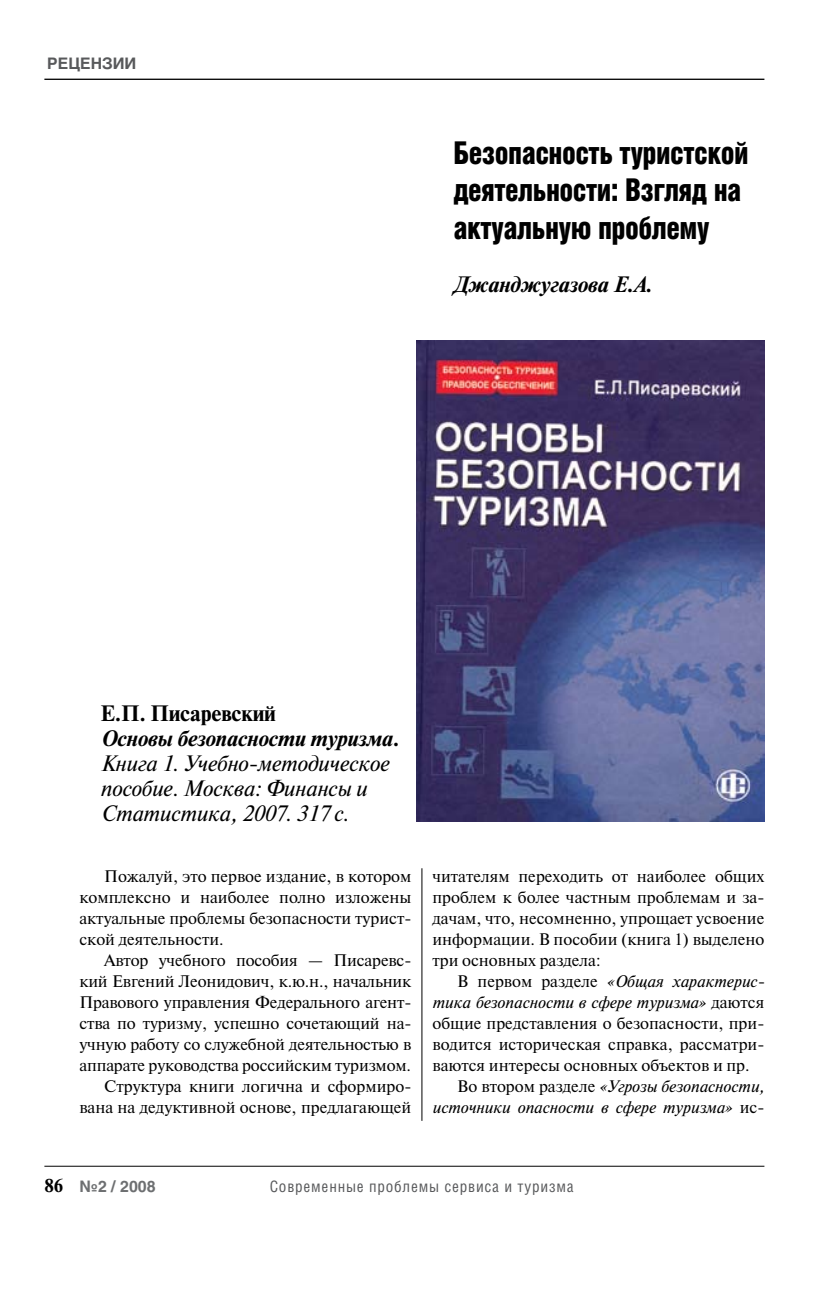
<style>
.page{position:relative;width:824px;height:1290px;background:#fff}
.page>*{position:absolute;margin:0;border:0;box-sizing:border-box;transform-origin:0 0}
.t1{font:900 31.5px/37.8px "Helios Cond";letter-spacing:-.02em;color:#000;scale:.92 1}
.t2{font:italic 21px/25.2px "Newton C";letter-spacing:-.01em;color:#000}
.t3{font:italic 700 21px "Newton C";letter-spacing:-.01em;color:#000}
.t4{font:700 21px "Newton C";letter-spacing:-.01em;color:#000}
.t5{font:700 17.5px "Newton C";color:#000}
.t6{font:15.75px/21px "Newton C";color:#000;text-align:justify}
.t7{font:italic 15.75px "Newton C";color:#000}
.t8{font:15.75px "Helios Cond";letter-spacing:.05em;color:#58595b}
.t9{font:700 15.75px "Helios";color:#58595b}
.t10{font:700 15.75px "Helios";color:#6d6f71}
.s1{font-style:normal}
</style>
<div class="page">
<hr style="left:44px;top:1166px;width:720px;height:1px;background:#000">
<hr style="left:44px;top:79px;width:720px;height:1px;background:#000">
<hr style="left:421px;top:868px;width:1px;height:253px;background:#000">
<img style="left:417px;top:340px;width:347px;height:482px">
<p class="t9" style="left:47px;top:54px;width:22px">Реце</p>
<p class="t9" style="left:91px;top:54px;width:34px">нзии</p>
<h1 class="t1" style="left:453px;top:133px;width:322px">Безопасность туристской деятельности: Взгляд на актуальную проблему</h1>
<h2 class="t3" style="left:453px;top:272px;width:201px">Джанджугазова Е.А.</h2>
<h2 class="t4" style="left:100px;top:700px;width:177px">Е.П. Писаревский</h2>
<h2 class="t3" style="left:100px;top:726px;width:300px">Основы безопасности туризма.</h2>
<h2 class="t2" style="left:100px;top:751px;width:290px">Книга 1. Учебно-методическое пособие. Москва: Финансы и<br>Статистика, 2007. 317 с.</h2>
<p class="t6" style="left:79px;top:866px;width:333px;text-indent:25px">Пожалуй, это первое издание, в котором комплексно и наиболее полно изложены актуальные проблемы безопасности турист&shy;ской деятельности.</p>
<p class="t6" style="left:79px;top:950px;width:333px;text-align:right">Автор учебного пособия — Писаревс&shy;кий Евгений Леонидович, к.ю.н., начальник Правового управления Федерального агент&shy;ства по туризму, успешно сочетающий на&shy;учную работу со служебной деятельностью в аппарате руководства российским туризмом.<br>Структура книги логична и сформиро&shy;вана на дедуктивной основе, предлагающей</p>
<p class="t6" style="left:432px;top:866px;width:333px">читателям переходить от наиболее общих проблем к более частным проблемам и за&shy;дачам, что, несомненно, упрощает усвоение информации. В пособии (книга 1) выделено три основных раздела:</p>
<p class="t7" style="left:457px;top:972px;width:308px"><span class="s1">В первом разделе</span> «Общая характерис-</p>
<p class="t7" style="left:432px;top:993px;width:333px">тика безопасности в сфере туризма» <span class="s1">даются</span></p>
<p class="t6" style="left:432px;top:1013px;width:333px">общие представления о безопасности, при-</p>
<p class="t6" style="left:432px;top:1034px;width:333px">водится историческая справка, рассматри-</p>
<p class="t6" style="left:432px;top:1055px;width:319px">ваются интересы основных объектов и пр.</p>
<p class="t7" style="left:457px;top:1077px;width:308px"><span class="s1">Во втором разделе</span> «Угрозы безопасности,</p>
<p class="t7" style="left:432px;top:1098px;width:333px">источники опасности в сфере туризма» <span class="s1">ис-</span></p>
<p class="t5" style="left:44px;top:1175px;width:21px">86</p>
<p class="t8" style="left:270px;top:1177px;width:305px">Современные проблемы сервиса и туризма</p>
<p class="t10" style="left:79px;top:1177px;width:78px">№2 / 2008</p>
</div>
